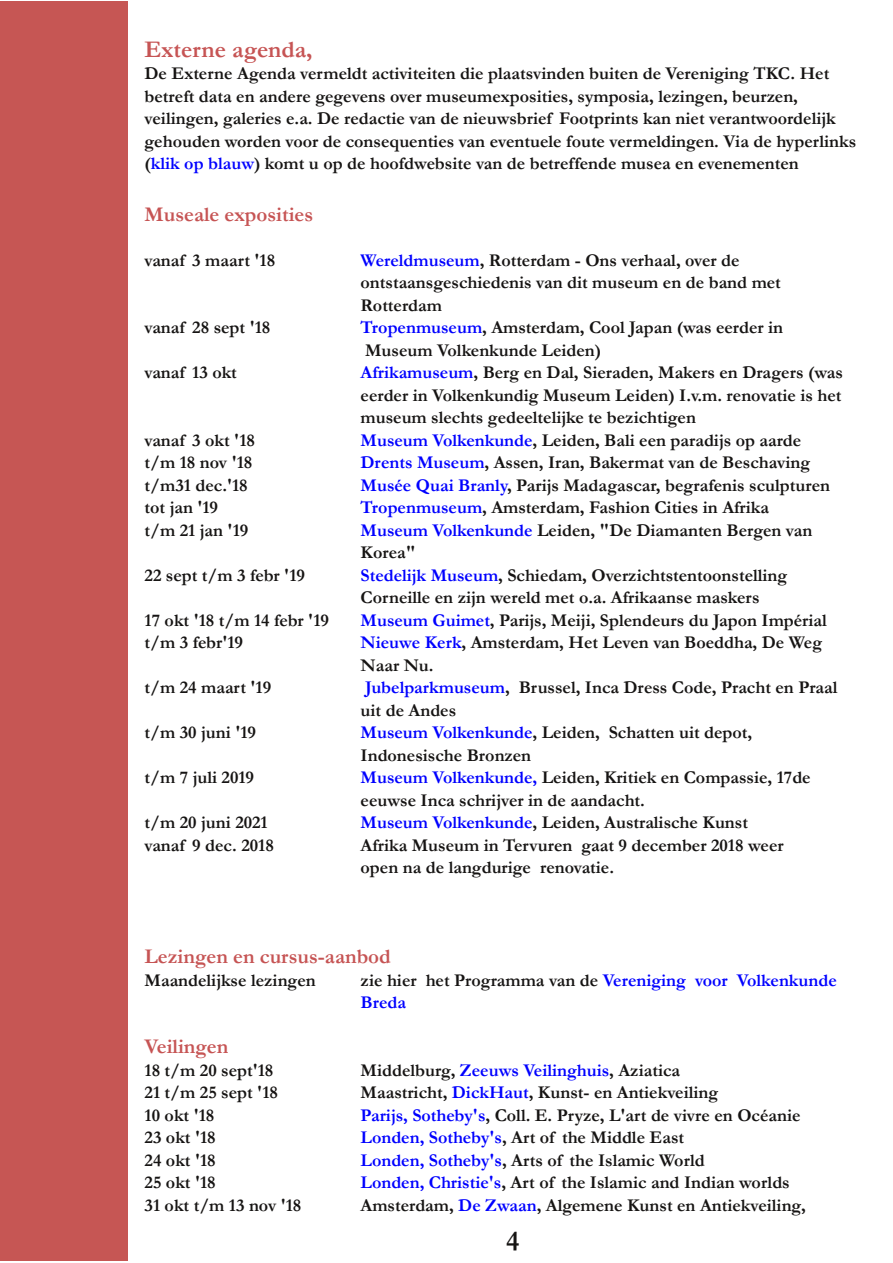
<style>
.page{position:relative;width:893px;height:1263px;background:#fff}
.page>*{position:absolute;margin:0;border:0;box-sizing:border-box;transform-origin:0 0}
.t1{font:700 28.5px "Garamond";color:#161413}
.t2{font:700 24px "Garamond";color:#c65454}
.t3{font:700 21px "Garamond";color:#c65454}
.t4{font:700 18px/22.5px "Garamond";color:#161413}
.t5{font:700 18px/22.5px "Garamond";color:#00f}
.s1{color:#00f}
.s2{color:#161413}
</style>
<div class="page">
<div style="left:0;top:1px;width:128px;height:1260px;background:#c65654"></div>
<h2 class="t2" style="left:145px;top:36px;width:169px">Externe agenda,</h2>
<p class="t4" style="left:145px;top:63px;width:713px">De Externe Agenda vermeldt activiteiten die plaatsvinden buiten de Vereniging TKC. Het betreft data en andere gegevens over museumexposities, symposia, lezingen, beurzen, veilingen, galeries e.a. De redactie van de nieuwsbrief Footprints kan niet verantwoordelijk gehouden worden voor de consequenties van eventuele foute vermeldingen. Via de hyperlinks (<span class="s1">klik op blauw</span>) komt u op de hoofdwebsite van de betreffende musea en evenementen</p>
<p class="t3" style="left:145px;top:203px;width:170px">Museale exposities</p>
<p class="t4" style="left:145px;top:249px;width:132px">vanaf 3 maart '18</p>
<p class="t4" style="left:361px;top:249px;width:422px"><span class="s1">Wereldmuseum</span>, Rotterdam - Ons verhaal, over de ontstaansgeschiedenis van dit museum en de band met<br>Rotterdam</p>
<p class="t4" style="left:145px;top:317px;width:127px">vanaf 28 sept '18</p>
<p class="t4" style="left:361px;top:317px;width:424px"><span class="s1">Tropenmuseum</span>, Amsterdam, Cool Japan (was eerder in<br>Museum Volkenkunde Leiden)</p>
<p class="t4" style="left:145px;top:362px;width:94px">vanaf 13 okt</p>
<p class="t4" style="left:361px;top:362px;width:484px;text-align:justify"><span class="s1">Afrikamuseum</span>, Berg en Dal, Sieraden, Makers en Dragers (was eerder in Volkenkundig Museum Leiden) I.v.m. renovatie is het museum slechts gedeeltelijke te bezichtigen</p>
<p class="t4" style="left:145px;top:429px;width:112px">vanaf 3 okt '18</p>
<p class="t4" style="left:361px;top:429px;width:442px"><span class="s1">Museum Volkenkunde</span>, Leiden, Bali een paradijs op aarde</p>
<p class="t4" style="left:145px;top:452px;width:109px">t/m 18 nov '18</p>
<p class="t4" style="left:361px;top:452px;width:451px"><span class="s1">Drents Museum</span>, Assen, Iran, Bakermat van de Beschaving</p>
<p class="t4" style="left:145px;top:474px;width:105px">t/m31 dec.'18</p>
<p class="t4" style="left:361px;top:474px;width:471px"><span class="s1">Musée Quai Branly</span>, Parijs Madagascar, begrafenis sculpturen</p>
<p class="t4" style="left:145px;top:497px;width:75px">tot jan '19</p>
<p class="t4" style="left:361px;top:497px;width:410px"><span class="s1">Tropenmuseum</span>, Amsterdam, Fashion Cities in Afrika</p>
<p class="t4" style="left:145px;top:519px;width:105px">t/m 21 jan '19</p>
<p class="t4" style="left:361px;top:519px;width:453px"><span class="s1">Museum Volkenkunde</span> Leiden, "De Diamanten Bergen van<br>Korea"</p>
<p class="t4" style="left:145px;top:564px;width:162px">22 sept t/m 3 febr '19</p>
<p class="t4" style="left:361px;top:564px;width:428px"><span class="s1">Stedelijk Museum</span>, Schiedam, Overzichtstentoonstelling<br>Corneille en zijn wereld met o.a. Afrikaanse maskers</p>
<p class="t4" style="left:145px;top:609px;width:186px">17 okt '18 t/m 14 febr '19</p>
<p class="t4" style="left:361px;top:609px;width:468px"><span class="s1">Museum Guimet</span>, Parijs, Meiji, Splendeurs du Japon Impérial</p>
<p class="t4" style="left:145px;top:632px;width:100px">t/m 3 febr'19</p>
<p class="t4" style="left:361px;top:632px;width:463px"><span class="s1">Nieuwe Kerk</span>, Amsterdam, Het Leven van Boeddha, De Weg<br>Naar Nu.</p>
<p class="t4" style="left:145px;top:677px;width:128px">t/m 24 maart '19</p>
<p class="t4" style="left:361px;top:677px;width:478px"><span class="s1">Jubelparkmuseum</span>, Brussel, Inca Dress Code, Pracht en Praal uit de Andes</p>
<p class="t4" style="left:145px;top:722px;width:113px">t/m 30 juni '19</p>
<p class="t4" style="left:361px;top:722px;width:393px"><span class="s1">Museum Volkenkunde</span>, Leiden, Schatten uit depot,<br>Indonesische Bronzen</p>
<p class="t4" style="left:145px;top:767px;width:111px">t/m 7 juli 2019</p>
<p class="t4" style="left:361px;top:767px;width:452px"><span class="s1">Museum Volkenkunde,</span> Leiden, Kritiek en Compassie, 17de eeuwse Inca schrijver in de aandacht.</p>
<p class="t4" style="left:145px;top:812px;width:125px">t/m 20 juni 2021</p>
<p class="t4" style="left:361px;top:812px;width:389px"><span class="s1">Museum Volkenkunde</span>, Leiden, Australische Kunst</p>
<p class="t4" style="left:145px;top:834px;width:131px">vanaf 9 dec. 2018</p>
<p class="t4" style="left:361px;top:834px;width:425px">Afrika Museum in Tervuren gaat 9 december 2018 weer open na de langdurige renovatie.</p>
<p class="t3" style="left:145px;top:945px;width:248px">Lezingen en cursus-aanbod</p>
<p class="t4" style="left:145px;top:969px;width:173px">Maandelijkse lezingen</p>
<p class="t5" style="left:361px;top:969px;width:478px"><span class="s2">zie hier het Programma van de</span> Vereniging voor Volkenkunde<br>Breda</p>
<p class="t3" style="left:145px;top:1035px;width:85px">Veilingen</p>
<p class="t4" style="left:145px;top:1059px;width:130px">18 t/m 20 sept'18</p>
<p class="t4" style="left:361px;top:1059px;width:321px">Middelburg, <span class="s1">Zeeuws Veilinghuis</span>, Aziatica</p>
<p class="t4" style="left:145px;top:1082px;width:135px">21 t/m 25 sept '18</p>
<p class="t4" style="left:361px;top:1082px;width:359px">Maastricht, <span class="s1">DickHaut</span>, Kunst- en Antiekveiling</p>
<p class="t4" style="left:145px;top:1104px;width:71px">10 okt '18</p>
<p class="t4" style="left:361px;top:1104px;width:441px"><span class="s1">Parijs, Sotheby's</span>, Coll. E. Pryze, L'art de vivre en Océanie</p>
<p class="t4" style="left:145px;top:1127px;width:73px">23 okt '18</p>
<p class="t4" style="left:361px;top:1127px;width:325px"><span class="s1">Londen, Sotheby's</span>, Art of the Middle East</p>
<p class="t4" style="left:145px;top:1149px;width:73px">24 okt '18</p>
<p class="t4" style="left:361px;top:1149px;width:346px"><span class="s1">Londen, Sotheby's</span>, Arts of the Islamic World</p>
<p class="t4" style="left:145px;top:1172px;width:73px">25 okt '18</p>
<p class="t4" style="left:361px;top:1172px;width:431px"><span class="s1">Londen, Christie's</span>, Art of the Islamic and Indian worlds</p>
<p class="t4" style="left:145px;top:1194px;width:158px">31 okt t/m 13 nov '18</p>
<p class="t4" style="left:361px;top:1194px;width:447px">Amsterdam, <span class="s1">De Zwaan</span>, Algemene Kunst en Antiekveiling,</p>
<h1 class="t1" style="left:506px;top:1225px;width:15px">4</h1>
</div>
